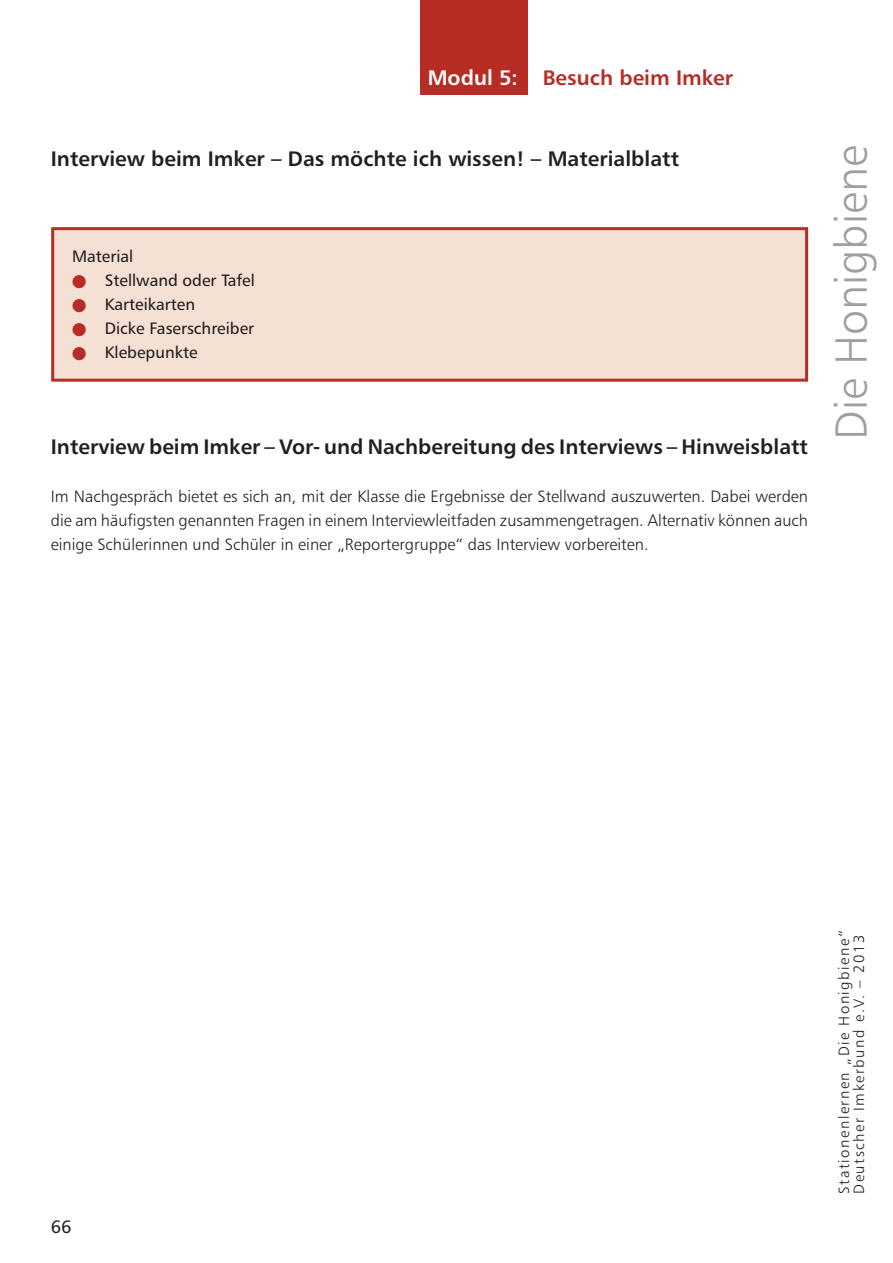
<style>
.page{position:relative;width:893px;height:1263px;background:#fff}
.page>*{position:absolute;margin:0;border:0;box-sizing:border-box;transform-origin:0 0}
.Arbeitsblätter{font:45px "Humanist 777 BT Light B";color:#9d9fa2}
.Arbeitsblätter-2{font:21px "Humanist 777 BT Bold B";color:#231f20}
.Arbeitsblätter-3{font:21px "Humanist 777 BT Bold B";color:#b72c25}
.t1{font:18px "Humanist 777 BT Roman B";color:#231f20}
.Arbeitsblätter-4{font:16.5px/24px "Humanist 777 BT Light B";color:#231f20;text-align:justify}
.Arbeitsblätter-5{font:16.5px "Humanist 777 BT Roman B";color:#231f20}
.Text{font:15px "Humanist 777 BT Light B";letter-spacing:.1em;color:#231f20}
.s1{color:#fff}
.s2{color:#b72c25}
</style>
<div class="page">
<div style="left:51px;top:227px;width:757px;height:155px;background:#f5e0d4;border:3px solid #b72c25"></div>
<div style="left:420px;top:0;width:107px;height:94px;background:#b72c25"></div>
<p class="Arbeitsblätter-3" style="left:428px;top:64px;width:307px"><span class="s1">Modul 5:</span> Besuch beim Imker</p>
<p class="Arbeitsblätter-2" style="left:51px;top:145px;width:630px">Interview beim Imker – Das möchte ich wissen! – Materialblatt</p>
<p class="Arbeitsblätter-5" style="left:72px;top:246px;width:63px">Material</p>
<p class="Arbeitsblätter-5" style="left:72px;top:270px;width:184px"><span class="s2">●</span> Stellwand oder Tafel</p>
<p class="Arbeitsblätter-5" style="left:72px;top:294px;width:124px"><span class="s2">●</span> Karteikarten</p>
<p class="Arbeitsblätter-5" style="left:72px;top:318px;width:184px"><span class="s2">●</span> Dicke Faserschreiber</p>
<p class="Arbeitsblätter-5" style="left:72px;top:342px;width:127px"><span class="s2">●</span> Klebepunkte</p>
<p class="Arbeitsblätter-2" style="left:51px;top:433px;width:759px">Interview beim Imker – Vor- und Nachbereitung des Interviews – Hinweisblatt</p>
<p class="Arbeitsblätter-4" style="left:51px;top:484px;width:759px">Im Nachgespräch bietet es sich an, mit der Klasse die Ergebnisse der Stellwand auszuwerten. Dabei werden die am häufigsten genannten Fragen in einem Interviewleitfaden zusammengetragen. Alternativ können auch einige Schülerinnen und Schüler in einer „Reportergruppe“ das Interview vorbereiten.</p>
<p class="Arbeitsblätter" style="left:823px;top:440px;width:296px;rotate:-90deg">Die Honigbiene</p>
<p class="t1" style="left:51px;top:1216px;width:22px">66</p>
<p class="Text" style="left:835px;top:1193px;width:265px;rotate:-90deg">Stationenlernen „Die Honigbiene“</p>
<p class="Text" style="left:850px;top:1193px;width:260px;rotate:-90deg">Deutscher Imkerbund e.V. – 2013</p>
</div>
